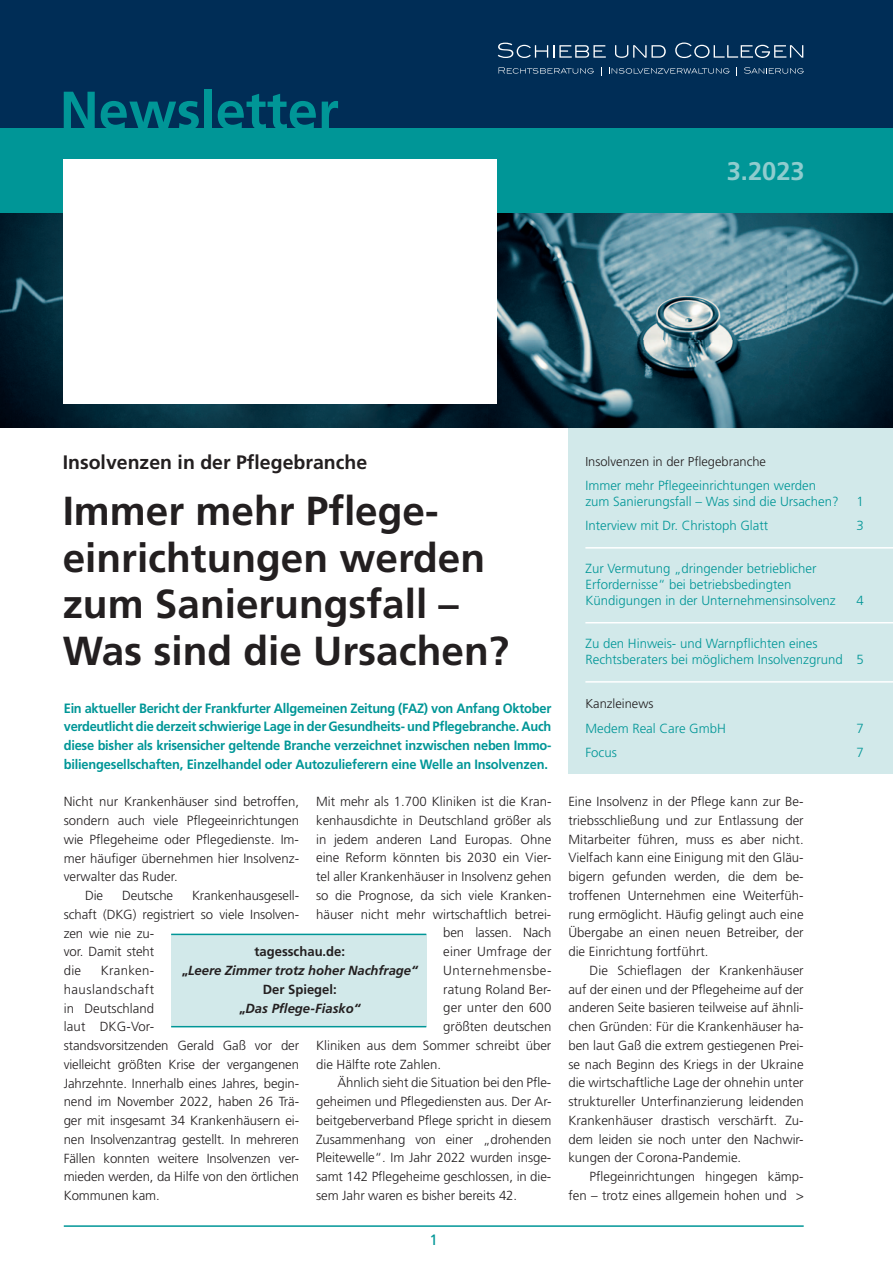
<style>
.page{position:relative;width:893px;height:1263px;background:#fff}
.page>*{position:absolute;margin:0;border:0;box-sizing:border-box;transform-origin:0 0}
.t1{font:700 54px "Frutiger";color:#009697}
.t2{font:700 40.5px/46.5px "Frutiger LT";color:#231f20}
.t3{font:700 25.5px "Frutiger";color:#8fccce}
.t4{font:700 19.5px "Frutiger";color:#231f20}
.t5{font:15px "Frutiger";color:#009697}
.t6{font:700 13.5px/18.8px "Frutiger LT";letter-spacing:-.015em;color:#009697;text-align:justify;scale:.95 1}
.t7{font:300 13.2px/18.8px "Frutiger LT";color:#231f20}
.t8{font:300 13.2px/15.8px "Frutiger";color:#009697}
.t9{font:italic 700 13.2px/18.8px "Frutiger LT";color:#231f20;text-align:center}
.t10{font:300 13.2px "Frutiger LT";letter-spacing:.035em;color:#231f20}
.t11{font:italic 300 13.2px "Frutiger LT";color:#231f20}
.t12{font:300 12.9px "Frutiger LT";color:#231f20}
.s1{font-style:normal}
</style>
<div class="page">
<div style="left:568px;top:393px;width:325px;height:381px;background:#d2e9ea"></div>
<hr style="left:64px;top:1225px;width:740px;height:2px;background:#009697">
<hr style="left:585px;top:547px;width:308px;height:2px;background:#fff">
<hr style="left:585px;top:622px;width:308px;height:1px;background:#fff">
<hr style="left:585px;top:681px;width:308px;height:2px;background:#fff">
<img style="left:0;top:213px;width:893px;height:214px">
<div style="left:0;top:111px;width:893px;height:102px;background:#009697"></div>
<div style="left:0;top:0;width:893px;height:128px;background:#002d56"></div>
<svg style="left:498px;top:43px;width:108px;height:15px"></svg>
<svg style="left:615px;top:45px;width:51px;height:13px"></svg>
<svg style="left:675px;top:43px;width:128px;height:15px"></svg>
<svg style="left:499px;top:67px;width:95px;height:7px"></svg>
<svg style="left:609px;top:67px;width:120px;height:7px"></svg>
<svg style="left:744px;top:67px;width:60px;height:7px"></svg>
<div style="left:64px;top:160px;width:433px;height:244px;background:#fff"></div>
<div style="left:171px;top:934px;width:255px;height:93px;background:#d2e9ea"></div>
<hr style="left:171px;top:934px;width:255px;height:1px;background:#009697">
<hr style="left:171px;top:1026px;width:255px;height:1px;background:#009697">
<h1 class="t1" style="left:60px;top:79px;width:281px">Newsletter</h1>
<h3 class="t3" style="left:727px;top:156px;width:79px">3.2023</h3>
<h3 class="t4" style="left:63px;top:451px;width:306px">Insolvenzen in der Pflegebranche</h3>
<h2 class="t2" style="left:63px;top:488px;width:448px">Immer mehr Pflege&shy;einrichtungen werden zum Sanierungsfall –<br>Was sind die Ursachen?</h2>
<p class="t6" style="left:64px;top:699px;width:515px">Ein aktueller Bericht der Frankfurter Allgemeinen Zeitung (FAZ) von Anfang Oktober verdeutlicht die derzeit schwierige Lage in der Gesundheits- und Pflegebranche. Auch diese bisher als krisensicher geltende Branche verzeichnet inzwischen neben Immo&shy;biliengesellschaften, Einzelhandel oder Autozulieferern eine Welle an Insolvenzen.</p>
<p class="t7" style="left:64px;top:792px;width:237px">Nicht nur Krankenhäuser sind betroffen,</p>
<p class="t7" style="left:64px;top:811px;width:237px">sondern auch viele Pflegeeinrichtungen</p>
<p class="t7" style="left:64px;top:830px;width:237px">wie Pflegeheime oder Pflegedienste. Im-</p>
<p class="t7" style="left:64px;top:849px;width:237px">mer häufiger übernehmen hier Insolvenz-</p>
<p class="t7" style="left:64px;top:867px;width:115px">verwalter das Ruder.</p>
<p class="t7" style="left:85px;top:886px;width:20px">Die</p>
<p class="t7" style="left:122px;top:886px;width:53px">Deutsche</p>
<p class="t7" style="left:316px;top:792px;width:237px">Mit mehr als 1.700 Kliniken ist die Kran-</p>
<p class="t7" style="left:316px;top:811px;width:237px">kenhausdichte in Deutschland größer als</p>
<p class="t7" style="left:316px;top:830px;width:237px">in jedem anderen Land Europas. Ohne</p>
<p class="t7" style="left:316px;top:849px;width:237px">eine Reform könnten bis 2030 ein Vier-</p>
<p class="t7" style="left:316px;top:867px;width:237px">tel aller Krankenhäuser in Insolvenz gehen</p>
<p class="t7" style="left:316px;top:886px;width:237px">so die Prognose, da sich viele Kranken-</p>
<p class="t7" style="left:316px;top:905px;width:237px">häuser nicht mehr wirtschaftlich betrei-</p>
<p class="t7" style="left:443px;top:924px;width:110px">ben lassen. Nach</p>
<p class="t7" style="left:443px;top:942px;width:110px">einer Umfrage der</p>
<p class="t10" style="left:443px;top:963px;width:110px">Unternehmensbe-</p>
<p class="t7" style="left:443px;top:980px;width:110px">ratung Roland Ber-</p>
<p class="t7" style="left:443px;top:999px;width:110px">ger unter den 600</p>
<p class="t7" style="left:443px;top:1017px;width:110px">größten deutschen</p>
<p class="t7" style="left:316px;top:1036px;width:237px">Kliniken aus dem Sommer schreibt über</p>
<p class="t7" style="left:316px;top:1055px;width:127px">die Hälfte rote Zahlen.</p>
<p class="t7" style="left:337px;top:1074px;width:215px">Ähnlich sieht die Situation bei den Pfle-</p>
<p class="t7" style="left:316px;top:1092px;width:237px">geheimen und Pflegediensten aus. Der Ar-</p>
<p class="t7" style="left:316px;top:1111px;width:237px">beitgeberverband Pflege spricht in diesem</p>
<p class="t7" style="left:316px;top:1130px;width:237px">Zusammenhang von einer „drohenden</p>
<p class="t7" style="left:316px;top:1149px;width:237px">Pleitewelle“. Im Jahr 2022 wurden insge-</p>
<p class="t7" style="left:316px;top:1167px;width:237px">samt 142 Pflegeheime geschlossen, in die-</p>
<p class="t7" style="left:316px;top:1186px;width:203px">sem Jahr waren es bisher bereits 42.</p>
<p class="t7" style="left:64px;top:886px;width:237px;text-indent:128px">Krankenhausgesell&shy;schaft (DKG) registriert so viele Insolven&shy;zen wie nie zu-<br>vor. Damit steht<br>die</p>
<p class="t9" style="left:182px;top:942px;width:237px"><span class="s1">tagesschau.de:<br>„</span>Leere Zimmer trotz hoher Nachfrage“<br><span class="s1">Der Spiegel:<br>„</span>Das Pflege-Fiasko“</p>
<p class="t7" style="left:64px;top:961px;width:237px;text-indent:37px">Kranken-<br>hauslandschaft<br>in Deutschland<br>laut DKG-Vor-<br>standsvorsitzenden Gerald Gaß vor der vielleicht größten Krise der vergangenen<br>Jahrzehnte. Innerhalb eines Jahres, begin&shy;nend im November 2022, haben 26 Trä&shy;ger mit insgesamt 34 Krankenhäusern ei&shy;nen Insolvenzantrag gestellt. In mehreren<br>Fällen konnten weitere Insolvenzen ver&shy;mieden werden, da Hilfe von den örtlichen<br>Kommunen kam.</p>
<p class="t5" style="left:430px;top:1231px;width:10px">1</p>
<p class="t12" style="left:585px;top:454px;width:182px">Insolvenzen in der Pflegebranche</p>
<p class="t8" style="left:585px;top:478px;width:255px">Immer mehr Pflegeeinrichtungen werden zum Sanierungsfall – Was sind die Ursachen?</p>
<p class="t8" style="left:857px;top:493px;width:9px">1</p>
<p class="t8" style="left:585px;top:518px;width:184px">Interview mit Dr. Christoph Glatt</p>
<p class="t8" style="left:857px;top:518px;width:9px">3</p>
<p class="t8" style="left:585px;top:561px;width:252px">Zur Vermutung „dringender betrieblicher<br>Erfordernisse“ bei betriebsbedingten<br>Kündigungen in der Unternehmensinsolvenz</p>
<p class="t8" style="left:857px;top:592px;width:9px">4</p>
<p class="t8" style="left:585px;top:636px;width:280px">Zu den Hinweis- und Warnpflichten eines<br>Rechtsberaters bei möglichem Insolvenzgrund 5</p>
<p class="t12" style="left:585px;top:696px;width:70px">Kanzleinews</p>
<p class="t8" style="left:585px;top:720px;width:142px">Medem Real Care GmbH</p>
<p class="t8" style="left:857px;top:720px;width:9px">7</p>
<p class="t8" style="left:585px;top:744px;width:33px">Focus</p>
<p class="t8" style="left:857px;top:744px;width:9px">7</p>
<p class="t7" style="left:568px;top:792px;width:237px;text-align:justify">Eine Insolvenz in der Pflege kann zur Be&shy;triebsschließung und zur Entlassung der Mitarbeiter führen, muss es aber nicht.<br>Vielfach kann eine Einigung mit den Gläu&shy;bigern gefunden werden, die dem be&shy;troffenen Unternehmen eine Weiterfüh&shy;rung ermöglicht. Häufig gelingt auch eine Übergabe an einen neuen Betreiber, der die Einrichtung fortführt.</p>
<p class="t7" style="left:568px;top:961px;width:237px;text-align:justify;text-indent:21px">Die Schieflagen der Krankenhäuser auf der einen und der Pflegeheime auf der anderen Seite basieren teilweise auf ähnli&shy;chen Gründen: Für die Krankenhäuser ha&shy;ben laut Gaß die extrem gestiegenen Prei&shy;se nach Beginn des Kriegs in der Ukraine die wirtschaftliche Lage der ohnehin unter struktureller Unterfinanzierung leidenden Krankenhäuser drastisch verschärft. Zu&shy;dem leiden sie noch unter den Nachwir&shy;kungen der Corona-Pandemie.</p>
<p class="t7" style="left:568px;top:1167px;width:237px;text-indent:21px">Pflegeinrichtungen hingegen kämp&shy;fen – trotz eines allgemein hohen und</p>
<p class="t11" style="left:796px;top:1188px;width:9px">&gt;</p>
</div>
